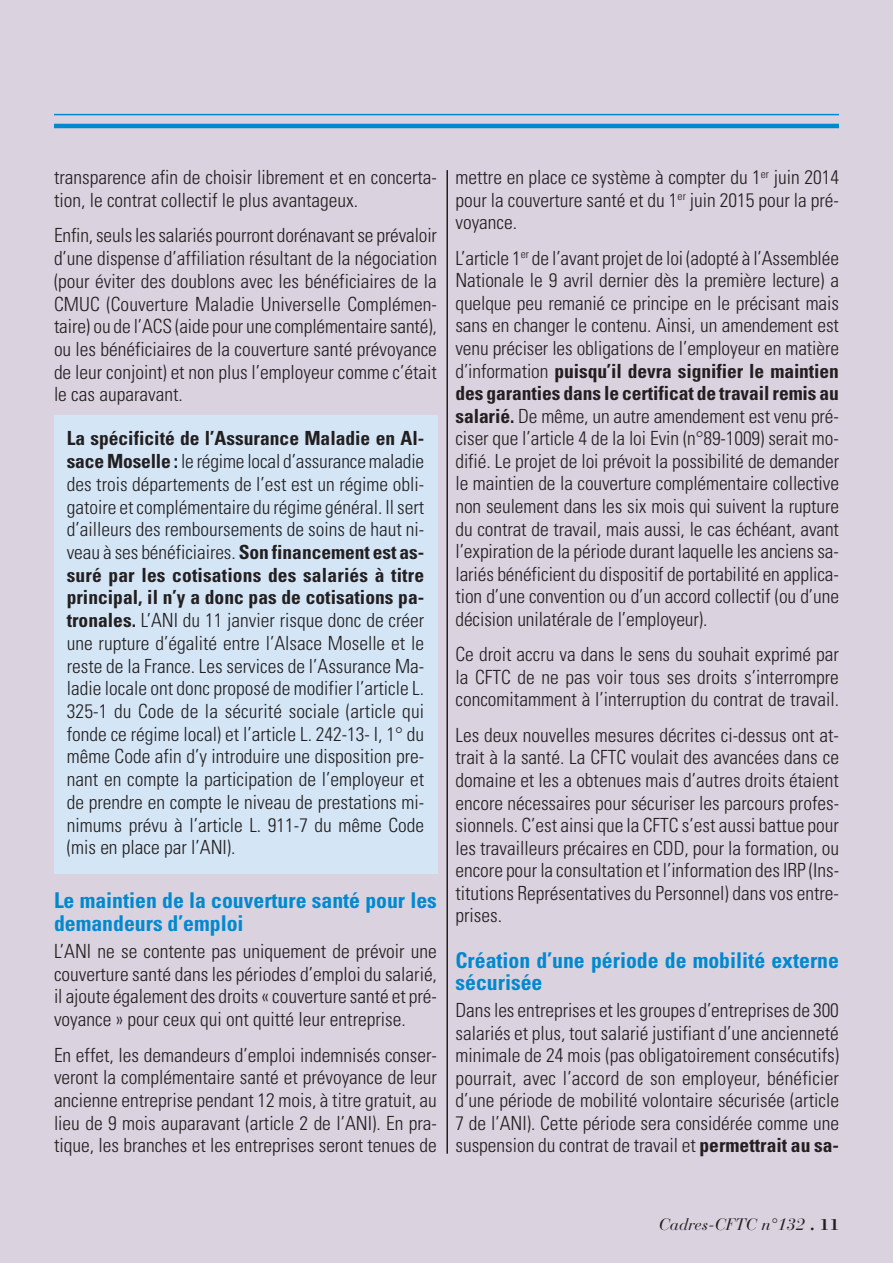
<style>
.page{position:relative;width:893px;height:1263px;background:#dad2df}
.page>*{position:absolute;margin:0;border:0;box-sizing:border-box;transform-origin:0 0}
.t1{font:700 condensed 21.75px/22.6px "Univers";color:#0089cf}
.t2{font:300 condensed 19.5px/22.6px "Univers";color:#231f20;text-align:justify}
.t3{font:italic 16.5px "Bauer Bodoni Std";color:#231f20}
.s1{color:#191615}
.s2{font-weight:700}
.s3{font-family:"Bodoni Std";font-weight:700;font-style:normal}
</style>
<div class="page">
<hr style="left:446px;top:170px;width:2px;height:984px;background:#231f20">
<hr style="left:54px;top:124px;width:785px;height:4px;background:#0089cf">
<hr style="left:54px;top:114px;width:785px;height:1px;background:#0089cf">
<div style="left:54px;top:415px;width:383px;height:458px;background:#d4e6f6"></div>
<p class="t2" style="left:54px;top:168px;width:384px">transparence afin de choisir librement et en concerta&shy;tion, le contrat collectif le plus avantageux.</p>
<p class="t2" style="left:54px;top:226px;width:385px">Enfin, seuls les salariés pourront dorénavant se prévaloir d’une dispense d’affiliation résultant de la négociation (pour éviter des doublons avec les bénéficiaires de la CMUC (Couverture Maladie Universelle Complémen&shy;taire<span class="s1">)</span> ou de l’ACS (aide pour une complémentaire santé), ou les bénéficiaires de la couverture santé prévoyance de leur conjoint) et non plus l’employeur comme c’était le cas auparavant.</p>
<p class="t2" style="left:67px;top:429px;width:359px"><span class="s2">La spécificité de l’Assurance Maladie en Al&shy;sace Moselle :</span> le régime local d’assurance maladie des trois départements de l’est est un régime obli&shy;gatoire et complémentaire du régime général. Il sert d’ailleurs des remboursements de soins de haut ni&shy;veau à ses bénéficiaires. <span class="s2">Son financement est as&shy;suré par les cotisations des salariés à titre principal, il n’y a donc pas de cotisations pa&shy;tronales.</span> L’ANI du 11 janvier risque donc de créer une rupture d’égalité entre l’Alsace Moselle et le reste de la France. Les services de l’Assurance Ma&shy;ladie locale ont donc proposé de modifier l’article L.<br>325-1 du Code de la sécurité sociale (article qui fonde ce régime local) et l’article L. 242-13- I, 1° du même Code afin d’y introduire une disposition pre&shy;nant en compte la participation de l’employeur et de prendre en compte le niveau de prestations mi&shy;nimums prévu à l’article L. 911-7 du même Code (mis en place par l’ANI).</p>
<p class="t1" style="left:54px;top:891px;width:384px">Le maintien de la couverture santé pour les demandeurs d’emploi</p>
<p class="t2" style="left:54px;top:942px;width:384px">L’ANI ne se contente pas uniquement de prévoir une couverture santé dans les périodes d’emploi du salarié, il ajoute également des droits « couverture santé et pré&shy;voyance » pour ceux qui ont quitté leur entreprise.</p>
<p class="t2" style="left:54px;top:1045px;width:384px">En effet, les demandeurs d’emploi indemnisés conser&shy;veront la complémentaire santé et prévoyance de leur ancienne entreprise pendant 12 mois, à titre gratuit, au lieu de 9 mois auparavant (article 2 de l’ANI). En pra&shy;tique, les branches et les entreprises seront tenues de</p>
<p class="t2" style="left:455px;top:168px;width:385px">mettre en place ce système à compter du 1<sup>er</sup> juin 2014 pour la couverture santé et du 1<sup>er</sup> juin 2015 pour la pré&shy;voyance.</p>
<p class="t2" style="left:455px;top:248px;width:385px">L’article 1<sup>er</sup> de l’avant projet de loi (adopté à l’Assemblée Nationale le 9 avril dernier dès la première lecture) a quelque peu remanié ce principe en le précisant mais sans en changer le contenu. Ainsi, un amendement est venu préciser les obligations de l’employeur en matière d’information <span class="s2">puisqu’il devra signifier le maintien des garanties dans le certificat de travail remis au salarié.</span> De même, un autre amendement est venu pré&shy;ciser que l’article 4 de la loi Evin (n°89-1009) serait mo&shy;difié. Le projet de loi prévoit la possibilité de demander le maintien de la couverture complémentaire collective non seulement dans les six mois qui suivent la rupture du contrat de travail, mais aussi, le cas échéant, avant l’expiration de la période durant laquelle les anciens sa&shy;lariés bénéficient du dispositif de portabilité en applica&shy;tion d’une convention ou d’un accord collectif (ou d’une décision unilatérale de l’employeur).</p>
<p class="t2" style="left:455px;top:645px;width:385px">Ce droit accru va dans le sens du souhait exprimé par la CFTC de ne pas voir tous ses droits s’interrompre concomitamment à l’interruption du contrat de travail.</p>
<p class="t2" style="left:455px;top:725px;width:385px">Les deux nouvelles mesures décrites ci-dessus ont at&shy;trait à la santé. La CFTC voulait des avancées dans ce domaine et les a obtenues mais d’autres droits étaient encore nécessaires pour sécuriser les parcours profes&shy;sionnels. C’est ainsi que la CFTC s’est aussi battue pour les travailleurs précaires en CDD, pour la formation, ou encore pour la consultation et l’information des IRP (Ins&shy;titutions Représentatives du Personnel) dans vos entre&shy;prises.</p>
<p class="t1" style="left:455px;top:951px;width:385px">Création d’une période de mobilité externe sécurisée</p>
<p class="t2" style="left:455px;top:1001px;width:385px">Dans les entreprises et les groupes d’entreprises de 300 salariés et plus, tout salarié justifiant d’une ancienneté minimale de 24 mois (pas obligatoirement consécutifs) pourrait, avec l’accord de son employeur, bénéficier d’une période de mobilité volontaire sécurisée (article 7 de l’ANI). Cette période sera considérée comme une suspension du contrat de travail et <span class="s2">permettrait au sa-</span></p>
<p class="t3" style="left:659px;top:1217px;width:182px">Cadres-CFTC n°132 <span class="s3">. 11</span></p>
</div>
